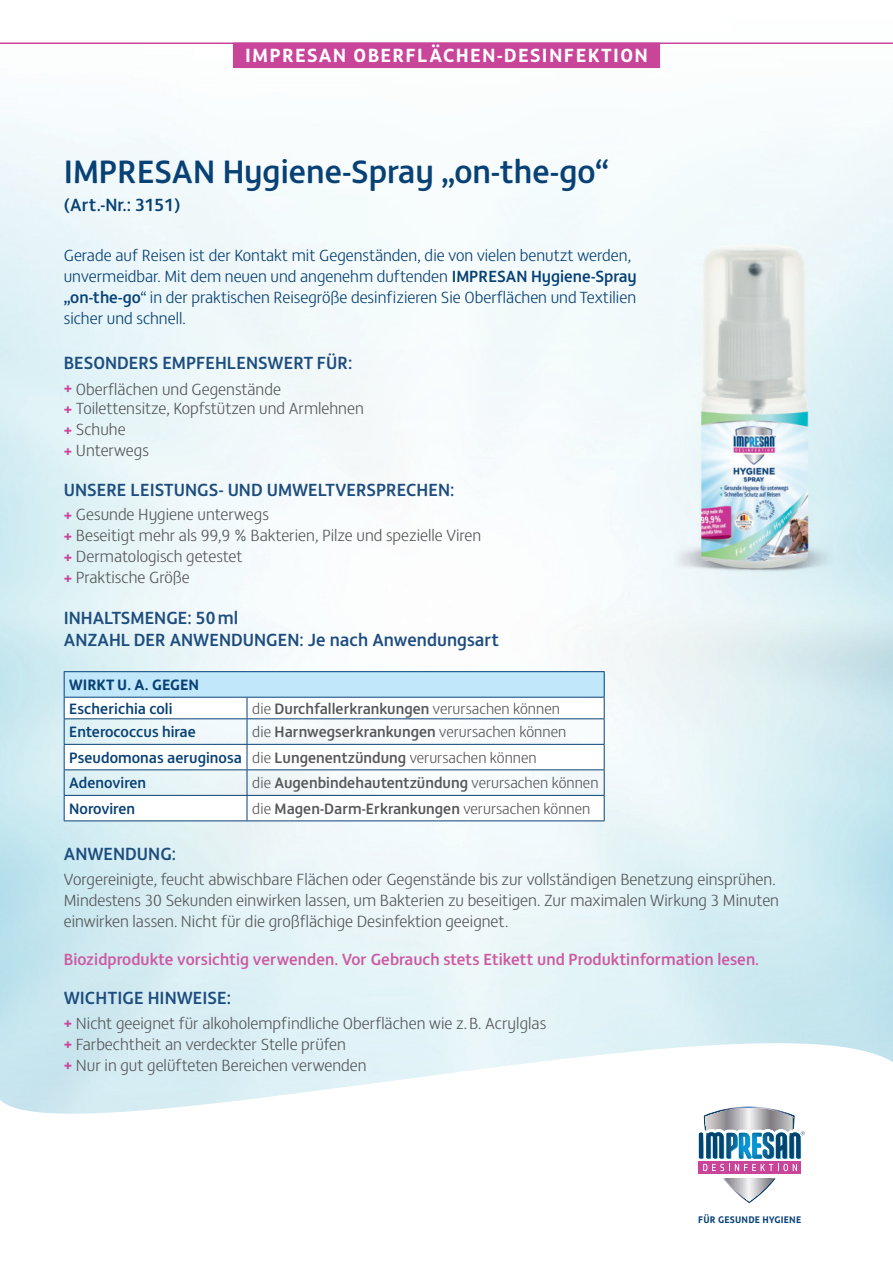
<style>
.page{position:relative;width:893px;height:1263px;background:#fff}
.page>*{position:absolute;margin:0;border:0;box-sizing:border-box;transform-origin:0 0}
.t1{font:500 33px "FS Matthew";color:#084175}
.t2{font:700 19.5px "FS Matthew";letter-spacing:.07em;color:#fff}
.t3{font:500 18px/22.2px "FS Matthew";color:#1d4d7f}
.t4{font:500 18px "FS Matthew";color:#084175}
.t5{font:300 16.5px/21px "FS Matthew";color:#57585a}
.t6{font:300 16.5px/21px "FS Matthew";color:#084175}
.t7{font:500 16.5px "FS Matthew";color:#cd5aa2}
.t8{font:500 15.3px "FS Matthew";color:#57585a}
.t9{font:300 15.3px/25.5px "FS Matthew";color:#57585a}
.t10{font:500 15.3px "FS Matthew";color:#084175}
.t11{font:700 15.3px "FS Matthew";color:#084175}
.t12{font:700 9.75px "FS Matthew";letter-spacing:.02em;color:#084175}
.s1{font-weight:500}
.s2{font-weight:700;color:#c94599}
.s3{font-weight:300}
.s4{font-weight:500;color:#084175}
.s5{color:#084175}
</style>
<div class="page">
<svg style="left:0;top:947px;width:893px;height:257px"></svg>
<svg style="left:722px;top:1178px;width:54px;height:25px"></svg>
<div style="left:699px;top:1161px;width:102px;height:13px;background:#c94599"></div>
<svg style="left:699px;top:1106px;width:106px;height:65px"></svg>
<div style="left:233px;top:43px;width:427px;height:25px;background:#c94599"></div>
<hr style="left:0;top:43px;width:893px;height:1px;background:#c94599">
<img style="left:674px;top:200px;width:160px;height:413px">
<div style="left:64px;top:672px;width:540px;height:25px;background:#c1e8fa"></div>
<svg style="left:65px;top:698px;width:539px;height:122px"></svg>
<hr style="left:64px;top:671px;width:183px;height:1px;background:#084175">
<hr style="left:247px;top:671px;width:358px;height:1px;background:#084175">
<hr style="left:247px;top:795px;width:358px;height:1px;background:#084175">
<hr style="left:247px;top:820px;width:358px;height:1px;background:#084175">
<hr style="left:247px;top:744px;width:358px;height:1px;background:#084175">
<hr style="left:247px;top:769px;width:358px;height:1px;background:#084175">
<hr style="left:64px;top:697px;width:183px;height:1px;background:#084175">
<hr style="left:64px;top:718px;width:183px;height:1px;background:#084175">
<hr style="left:64px;top:744px;width:183px;height:1px;background:#084175">
<hr style="left:64px;top:769px;width:183px;height:1px;background:#084175">
<hr style="left:64px;top:795px;width:183px;height:1px;background:#084175">
<svg style="left:64px;top:672px;width:1px;height:148px"></svg>
<hr style="left:64px;top:820px;width:183px;height:1px;background:#084175">
<hr style="left:247px;top:697px;width:358px;height:1px;background:#084175">
<svg style="left:247px;top:697px;width:1px;height:123px"></svg>
<svg style="left:604px;top:672px;width:1px;height:148px"></svg>
<hr style="left:247px;top:718px;width:358px;height:1px;background:#084175">
<p class="t2" style="left:245px;top:44px;width:404px">IMPRESAN OBERFLÄCHEN-DESINFEKTION</p>
<h1 class="t1" style="left:64px;top:154px;width:547px">IMPRESAN Hygiene-Spray „on-the-go“</h1>
<p class="t4" style="left:64px;top:195px;width:118px">(Art.-Nr.: 3151)</p>
<p class="t6" style="left:64px;top:247px;width:574px">Gerade auf Reisen ist der Kontakt mit Gegenständen, die von vielen benutzt werden, unvermeidbar. Mit dem neuen und angenehm duftenden <span class="s1">IMPRESAN Hygiene-Spray „on-the-go</span>“ in der praktischen Reisegröße desinfizieren Sie Oberflächen und Textilien sicher und schnell.</p>
<p class="t3" style="left:64px;top:353px;width:290px">BESONDERS EMPFEHLENSWERT FÜR:</p>
<p class="t5" style="left:64px;top:381px;width:302px;line-height:19.2px"><span class="s2">+</span> Oberflächen und Gegenstände<br><span class="s2">+</span> Toilettensitze, Kopfstützen und Armlehnen</p>
<p class="t5" style="left:64px;top:420px;width:87px"><span class="s2">+</span> Schuhe<br><span class="s2">+</span> Unterwegs</p>
<p class="t3" style="left:64px;top:480px;width:392px">UNSERE LEISTUNGS- UND UMWELTVERSPRECHEN:</p>
<p class="t5" style="left:64px;top:505px;width:419px"><span class="s2">+</span> Gesunde Hygiene unterwegs<br><span class="s2">+</span> Beseitigt mehr als 99,9 % Bakterien, Pilze und spezielle Viren <span class="s2">+</span> Dermatologisch getestet<br><span class="s2">+</span> Praktische Größe</p>
<p class="t3" style="left:64px;top:607px;width:437px">INHALTSMENGE: 50 ml<br>ANZAHL DER ANWENDUNGEN: Je nach Anwendungsart</p>
<p class="t11" style="left:69px;top:676px;width:131px">WIRKT U. A. GEGEN</p>
<p class="t10" style="left:69px;top:700px;width:105px">Escherichia coli</p>
<p class="t8" style="left:252px;top:700px;width:309px"><span class="s3">die</span> Durchfallerkrankungen <span class="s3">verursachen können</span></p>
<p class="t10" style="left:69px;top:724px;width:128px">Enterococcus hirae</p>
<p class="t9" style="left:69px;top:721px;width:498px;text-indent:183px">die <span class="s1">Harnwegserkrankungen</span> verursachen können<br><span class="s4">Pseudomonas aeruginosa</span> die <span class="s1">Lungenentzündung</span> verursachen können<br><span class="s4">Adenoviren</span></p>
<p class="t8" style="left:252px;top:775px;width:348px"><span class="s3">die</span> Augenbindehautentzündung <span class="s3">verursachen können</span></p>
<p class="t10" style="left:69px;top:800px;width:67px">Noroviren</p>
<p class="t8" style="left:252px;top:800px;width:340px"><span class="s3">die</span> Magen-Darm-Erkrankungen <span class="s3">verursachen können</span></p>
<p class="t3" style="left:64px;top:843px;width:114px">ANWENDUNG:</p>
<p class="t5" style="left:64px;top:871px;width:717px">Vorgereinigte, feucht abwischbare Flächen oder Gegenstände bis zur vollständigen Benetzung einsprühen.<br>Mindestens 30 Sekunden einwirken lassen, um Bakterien zu beseitigen. Zur maximalen Wirkung 3 Minuten einwirken lassen. Nicht für die großflächige Desinfektion geeignet.</p>
<p class="t7" style="left:64px;top:951px;width:697px">Biozidprodukte vorsichtig verwenden. Vor Gebrauch stets Etikett und Produktinformation lesen.</p>
<p class="t3" style="left:64px;top:987px;width:169px">WICHTIGE HINWEISE<span class="s5">:</span></p>
<p class="t5" style="left:64px;top:1015px;width:484px"><span class="s2">+</span> Nicht geeignet für alkoholempfindliche Oberflächen wie z. B. Acrylglas <span class="s2">+</span> Farbechtheit an verdeckter Stelle prüfen<br><span class="s2">+</span> Nur in gut gelüfteten Bereichen verwenden</p>
<p class="t12" style="left:698px;top:1214px;width:105px">FÜR GESUNDE HYGIENE</p>
</div>
